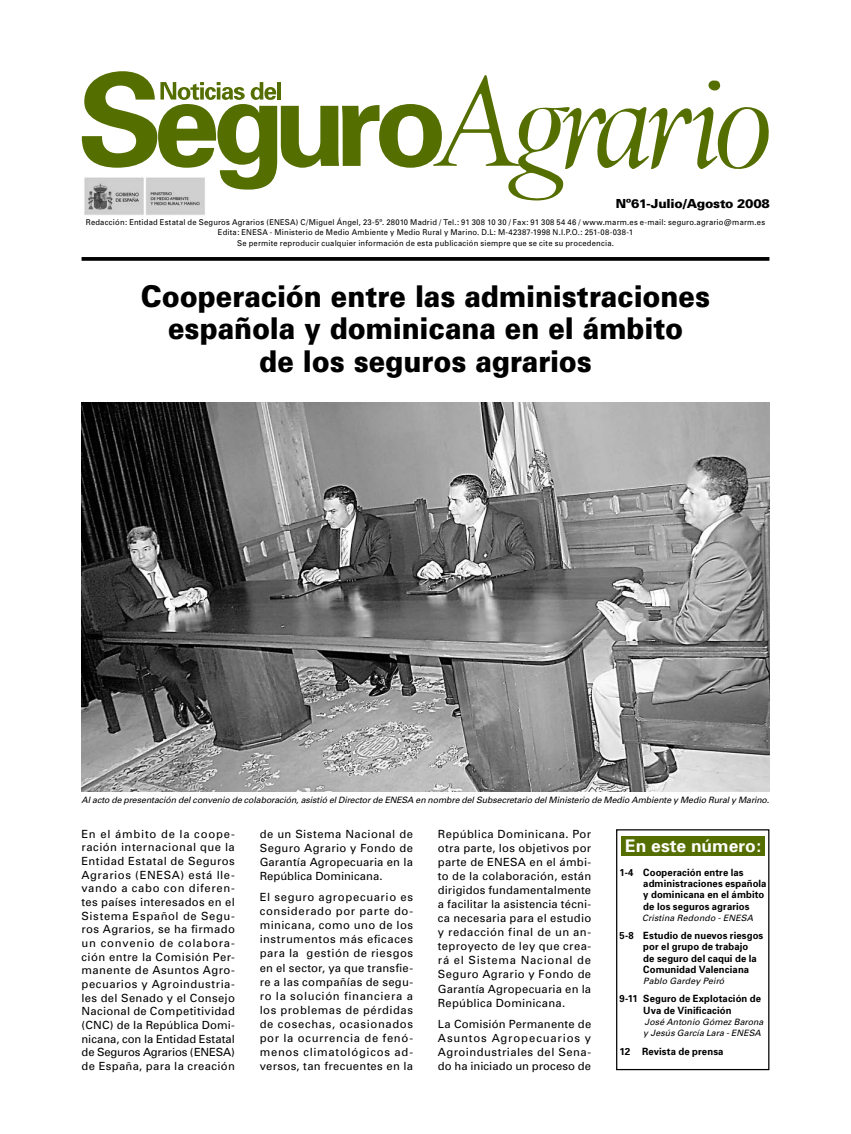
<style>
.page{position:relative;width:851px;height:1134px;background:#fff}
.page>*{position:absolute;margin:0;border:0;box-sizing:border-box;transform-origin:0 0}
.t1{font:900 30px/32.5px "Univers";letter-spacing:-.005em;color:#000;text-align:center;scale:.9 1}
.t2{font:700 17.38px "Univers";color:#fff}
.t3{font:900 12.5px "Univers";letter-spacing:-.015em;color:#000}
.t4{font:11.25px/14.1px "Univers";letter-spacing:.02em;color:#000;text-align:justify}
.t5{font:700 10px/11.2px "Univers";letter-spacing:.01em;color:#000;scale:.95 1}
.t6{font:700 10px "Univers";letter-spacing:.01em;color:#000}
.t7{font:italic 8.75px/11.2px "Univers";letter-spacing:-.005em;color:#000}
.t8{font:italic 8.75px "Univers";letter-spacing:.015em;color:#000}
.t9{font:8px/10.5px "Univers";letter-spacing:.025em;color:#000;text-align:center;scale:.95 1}
</style>
<div class="page">
<svg style="left:81px;top:257px;width:688px;height:4px;background:#0f0f0f"></svg>
<svg style="left:81px;top:71px;width:688px;height:130px"></svg>
<img style="left:83px;top:176px;width:122px;height:39px">
<div style="left:616px;top:829px;width:153px;height:241px;border:1px solid #000"></div>
<div style="left:621px;top:836px;width:143px;height:19px;background:#556e00"></div>
<img style="left:81px;top:402px;width:688px;height:389px">
<p class="t3" style="left:615px;top:196px;width:156px">Nº61-Julio/Agosto 2008</p>
<p class="t9" style="left:86px;top:217px;width:716px">Redacción: Entidad Estatal de Seguros Agrarios (ENESA) C/Miguel Ángel, 23-5º. 28010 Madrid / Tel.: 91 308 10 30 / Fax: 91 308 54 46 / www.marm.es e-mail: seguro.agrario@marm.es<br>Edita: ENESA - Ministerio de Medio Ambiente y Medio Rural y Marino. D.L: M-42387-1998 N.I.P.O.: 251-08-038-1<br>Se permite reproducir cualquier información de esta publicación siempre que se cite su procedencia.</p>
<h1 class="t1" style="left:141px;top:279px;width:633px">Cooperación entre las administraciones española y dominicana en el ámbito<br>de los seguros agrarios</h1>
<p class="t7" style="left:81px;top:795px;width:689px">Al acto de presentación del convenio de colaboración, asistió el Director de ENESA en nombre del Subsecretario del Ministerio de Medio Ambiente y Medio Rural y Marino.</p>
<p class="t4" style="left:81px;top:827px;width:155px;line-height:13.6px">En el ámbito de la coope&shy;ración internacional que la Entidad Estatal de Seguros Agrarios (ENESA) está lle&shy;vando a cabo con diferen&shy;tes países interesados en el Sistema Español de Segu&shy;ros Agrarios, se ha firmado un convenio de colabora&shy;ción entre la Comisión Per&shy;manente de Asuntos Agro&shy;pecuarios y Agroindustria&shy;les del Senado y el Consejo Nacional de Competitividad (CNC) de la República Domi&shy;nicana, con la Entidad Estatal de Seguros Agrarios (ENESA) de España, para la creación</p>
<p class="t4" style="left:260px;top:827px;width:155px">de un Sistema Nacional de Seguro Agrario y Fondo de Garantía Agropecuaria en la República Dominicana.</p>
<p class="t4" style="left:260px;top:890px;width:155px">El seguro agropecuario es considerado por parte do&shy;minicana, como uno de los instrumentos más eficaces para la gestión de riesgos en el sector, ya que transfie&shy;re a las compañías de segu&shy;ro la solución financiera a los problemas de pérdidas de cosechas, ocasionados por la ocurrencia de fenó&shy;menos climatológicos ad&shy;versos, tan frecuentes en la</p>
<p class="t4" style="left:438px;top:827px;width:155px">República Dominicana. Por otra parte, los objetivos por parte de ENESA en el ámbi&shy;to de la colaboración, están dirigidos fundamentalmente a facilitar la asistencia técni&shy;ca necesaria para el estudio y redacción final de un an&shy;teproyecto de ley que crea&shy;rá el Sistema Nacional de Seguro Agrario y Fondo de Garantía Agropecuaria en la República Dominicana.</p>
<p class="t4" style="left:438px;top:1017px;width:155px">La Comisión Permanente de Asuntos Agropecuarios y Agroindustriales del Sena&shy;do ha iniciado un proceso de</p>
<h2 class="t2" style="left:625px;top:835px;width:137px">En este número:</h2>
<p class="t5" style="left:643px;top:867px;width:131px;text-indent:-24px">1-4 Cooperación entre las administraciones española y dominicana en el ámbito de los seguros agrarios</p>
<p class="t8" style="left:642px;top:912px;width:112px">Cristina Redondo - ENESA</p>
<p class="t5" style="left:643px;top:930px;width:128px;text-indent:-24px">5-8 Estudio de nuevos riesgos por el grupo de trabajo<br>de seguro del caqui de la<br>Comunidad Valenciana</p>
<p class="t8" style="left:643px;top:976px;width:82px">Pablo Gardey Peiró</p>
<p class="t5" style="left:619px;top:993px;width:150px;text-align:center">9-11 Seguro de Explotación de<br>Uva de Vinificación</p>
<p class="t7" style="left:643px;top:1016px;width:122px">José Antonio Gómez Barona y Jesús García Lara - ENESA</p>
<p class="t6" style="left:619px;top:1045px;width:105px">12 Revista de prensa</p>
</div>
